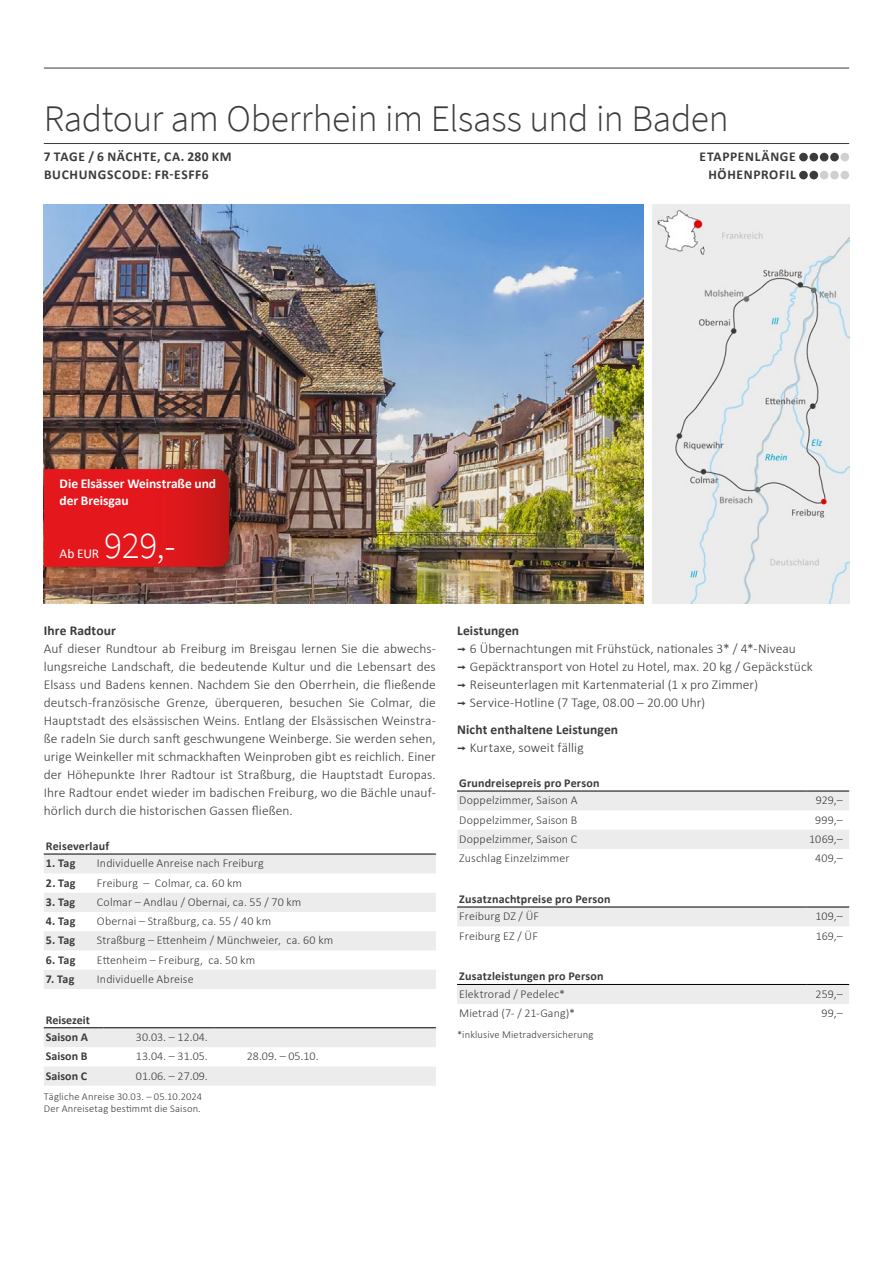
<style>
.page{position:relative;width:893px;height:1263px;background:#fff}
.page>*{position:absolute;margin:0;border:0;box-sizing:border-box;transform-origin:0 0}
.t1{font:300 37.5px "Source Sans Pro";letter-spacing:-.01em;color:#3b3b3a}
.t2{font:300 37.5px "Source Sans Pro";color:#fff}
.t3{font:300 13.5px/18px "Calibri";letter-spacing:.005em;color:#3b3b3a;text-align:justify}
.t4{font:700 13.5px/18px "Calibri";letter-spacing:.04em;color:#3b3b3a}
.t5{font:700 13.5px/18px "Calibri";letter-spacing:.01em;color:#3b3b3a}
.t6{font:700 13.5px/17.2px "Calibri";letter-spacing:-.005em;color:#fff}
.t7{font:13.5px "Calibri";color:#fff}
.t8{font:300 12px "Calibri";letter-spacing:.01em;color:#3b3b3a}
.t9{font:700 12px/17.7px "Calibri";letter-spacing:.015em;color:#3b3b3a}
.t10{font:300 10.5px/12px "Calibri";letter-spacing:.015em;color:#3b3b3a}
.s1{font-weight:700}
.s2{font-family:"Interstate";font-weight:400}
.s3{font-weight:300}
</style>
<div class="page">
<img style="left:44px;top:204px;width:600px;height:400px">
<img style="left:652px;top:204px;width:197px;height:400px">
<div style="left:40px;top:463px;width:204px;height:116px;background:#000;opacity:.45"></div>
<svg style="left:44px;top:469px;width:185px;height:98px;background:#dc171b"></svg>
<hr style="left:44px;top:143px;width:805px;height:1px;background:#3b3b3a">
<hr style="left:44px;top:68px;width:805px;height:1px;background:#3b3b3a">
<div style="left:799px;top:153px;width:9px;height:8px;background:#3b3b3a;border-radius:50%"></div>
<div style="left:809px;top:153px;width:9px;height:8px;background:#3b3b3a;border-radius:50%"></div>
<div style="left:820px;top:153px;width:8px;height:8px;background:#3b3b3a;border-radius:50%"></div>
<div style="left:830px;top:153px;width:9px;height:8px;background:#3b3b3a;border-radius:50%"></div>
<div style="left:840px;top:153px;width:9px;height:8px;background:#cfd0d0;border-radius:50%"></div>
<div style="left:799px;top:171px;width:9px;height:8px;background:#3b3b3a;border-radius:50%"></div>
<div style="left:809px;top:171px;width:9px;height:8px;background:#3b3b3a;border-radius:50%"></div>
<div style="left:820px;top:171px;width:8px;height:8px;background:#cfd0d0;border-radius:50%"></div>
<div style="left:830px;top:171px;width:9px;height:8px;background:#cfd0d0;border-radius:50%"></div>
<div style="left:840px;top:171px;width:9px;height:8px;background:#cfd0d0;border-radius:50%"></div>
<svg style="left:44px;top:855px;width:392px;height:134px;fill:#ececed"></svg>
<hr style="left:44px;top:854px;width:51px;height:1px;background:#000">
<hr style="left:95px;top:854px;width:341px;height:1px;background:#000">
<svg style="left:44px;top:1028px;width:392px;height:58px"></svg>
<hr style="left:44px;top:1027px;width:59px;height:1px;background:#000">
<hr style="left:103px;top:1027px;width:111px;height:1px;background:#000">
<hr style="left:214px;top:1027px;width:111px;height:1px;background:#000">
<hr style="left:325px;top:1027px;width:111px;height:1px;background:#000">
<svg style="left:457px;top:792px;width:392px;height:57px"></svg>
<hr style="left:457px;top:791px;width:349px;height:1px;background:#000">
<hr style="left:806px;top:791px;width:43px;height:1px;background:#000">
<div style="left:457px;top:908px;width:392px;height:18px;background:#ececed"></div>
<hr style="left:457px;top:907px;width:349px;height:1px;background:#000">
<hr style="left:806px;top:907px;width:43px;height:1px;background:#000">
<div style="left:457px;top:985px;width:392px;height:19px;background:#ececed"></div>
<hr style="left:457px;top:984px;width:349px;height:1px;background:#000">
<hr style="left:806px;top:984px;width:43px;height:1px;background:#000">
<h1 class="t1" style="left:44px;top:96px;width:686px">Radtour am Oberrhein im Elsass und in Baden</h1>
<p class="t4" style="left:44px;top:147px;width:189px">7 TAGE / 6 NÄCHTE, CA. 280 KM<br>BUCHUNGSCODE: FR-ESFF6</p>
<p class="t4" style="left:700px;top:147px;width:98px;text-align:right">ETAPPENLÄNGE<br>HÖHENPROFIL</p>
<p class="t6" style="left:60px;top:474px;width:158px">Die Elsässer Weinstraße und der Breisgau</p>
<h1 class="t2" style="left:104px;top:522px;width:73px">929,-</h1>
<p class="t7" style="left:60px;top:544px;width:41px">Ab EUR</p>
<p class="t5" style="left:44px;top:621px;width:74px">Ihre Radtour</p>
<p class="t3" style="left:44px;top:640px;width:394px">Auf dieser Rundtour ab Freiburg im Breisgau lernen Sie die abwechs&shy;lungsreiche Landschaft, die bedeutende Kultur und die Lebensart des Elsass und Badens kennen. Nachdem Sie den Oberrhein, die fließende deutsch-französische Grenze, überqueren, besuchen Sie Colmar, die Hauptstadt des elsässischen Weins. Entlang der Elsässischen Weinstra&shy;ße radeln Sie durch sanft geschwungene Weinberge. Sie werden sehen, urige Weinkeller mit schmackhaften Weinproben gibt es reichlich. Einer der Höhepunkte Ihrer Radtour ist Straßburg, die Hauptstadt Europas.<br>Ihre Radtour endet wieder im badischen Freiburg, wo die Bächle unauf&shy;hörlich durch die historischen Gassen fließen.</p>
<p class="t9" style="left:46px;top:836px;width:65px">Reiseverlauf</p>
<p class="t9" style="left:46px;top:854px;width:31px">1. Tag</p>
<p class="t8" style="left:97px;top:856px;width:168px">Individuelle Anreise nach Freiburg</p>
<p class="t9" style="left:46px;top:873px;width:31px">2. Tag</p>
<p class="t8" style="left:97px;top:875px;width:147px">Freiburg – Colmar, ca. 60 km</p>
<p class="t9" style="left:46px;top:893px;width:31px">3. Tag</p>
<p class="t8" style="left:97px;top:894px;width:206px">Colmar – Andlau / Obernai, ca. 55 / 70 km</p>
<p class="t9" style="left:46px;top:912px;width:31px">4. Tag</p>
<p class="t8" style="left:97px;top:914px;width:176px">Obernai – Straßburg, ca. 55 / 40 km</p>
<p class="t9" style="left:46px;top:931px;width:31px">5. Tag</p>
<p class="t8" style="left:97px;top:933px;width:238px">Straßburg – Ettenheim / Münchweier, ca. 60 km</p>
<p class="t9" style="left:46px;top:950px;width:31px">6. Tag</p>
<p class="t8" style="left:97px;top:952px;width:160px">Ettenheim – Freiburg, ca. 50 km</p>
<p class="t9" style="left:46px;top:970px;width:30px">7. Tag</p>
<p class="t8" style="left:97px;top:971px;width:98px">Individuelle Abreise</p>
<p class="t9" style="left:46px;top:1010px;width:45px">Reisezeit<br>Saison A</p>
<p class="t8" style="left:136px;top:1030px;width:73px">30.03. – 12.04.</p>
<p class="t9" style="left:46px;top:1047px;width:43px">Saison B</p>
<p class="t8" style="left:136px;top:1049px;width:73px">13.04. – 31.05.</p>
<p class="t8" style="left:247px;top:1049px;width:73px">28.09. – 05.10.</p>
<p class="t9" style="left:46px;top:1066px;width:43px">Saison C</p>
<p class="t8" style="left:136px;top:1068px;width:73px">01.06. – 27.09.</p>
<p class="t10" style="left:44px;top:1091px;width:160px">Tägliche Anreise 30.03. – 05.10.2024<br>Der Anreisetag bestimmt die Saison.</p>
<p class="t3" style="left:457px;top:622px;width:357px;text-align:left"><span class="s1">Leistungen<br></span><span class="s2">¬</span> 6 Übernachtungen mit Frühstück, nationales 3* / 4*-Niveau<br><span class="s2">¬</span> Gepäcktransport von Hotel zu Hotel, max. 20 kg / Gepäckstück <span class="s2">¬</span> Reiseunterlagen mit Kartenmaterial (1 x pro Zimmer)<br><span class="s2">¬</span> Service-Hotline (7 Tage, 08.00 – 20.00 Uhr)</p>
<p class="t5" style="left:457px;top:720px;width:163px">Nicht enthaltene Leistungen <span class="s2">¬</span> <span class="s3">Kurtaxe, soweit fällig</span></p>
<p class="t9" style="left:459px;top:773px;width:142px">Grundreisepreis pro Person</p>
<p class="t8" style="left:459px;top:793px;width:120px">Doppelzimmer, Saison A</p>
<p class="t8" style="left:816px;top:793px;width:29px">929,–</p>
<p class="t8" style="left:459px;top:812px;width:120px">Doppelzimmer, Saison B</p>
<p class="t8" style="left:815px;top:812px;width:29px">999,–</p>
<p class="t8" style="left:459px;top:831px;width:120px">Doppelzimmer, Saison C</p>
<p class="t8" style="left:809px;top:831px;width:35px">1069,–</p>
<p class="t8" style="left:459px;top:851px;width:112px">Zuschlag Einzelzimmer</p>
<p class="t8" style="left:815px;top:851px;width:29px">409,–</p>
<p class="t9" style="left:459px;top:889px;width:153px">Zusatznachtpreise pro Person</p>
<p class="t8" style="left:459px;top:909px;width:81px">Freiburg DZ / ÜF</p>
<p class="t8" style="left:815px;top:909px;width:29px">109,–</p>
<p class="t8" style="left:459px;top:928px;width:80px">Freiburg EZ / ÜF</p>
<p class="t8" style="left:816px;top:928px;width:29px">169,–</p>
<p class="t9" style="left:459px;top:967px;width:146px">Zusatzleistungen pro Person</p>
<p class="t8" style="left:459px;top:986px;width:107px">Elektrorad / Pedelec*</p>
<p class="t8" style="left:816px;top:986px;width:29px">259,–</p>
<p class="t8" style="left:459px;top:1006px;width:117px">Mietrad (7- / 21-Gang)*</p>
<p class="t8" style="left:822px;top:1006px;width:23px">99,–</p>
<p class="t10" style="left:457px;top:1028px;width:138px">*inklusive Mietradversicherung</p>
</div>
